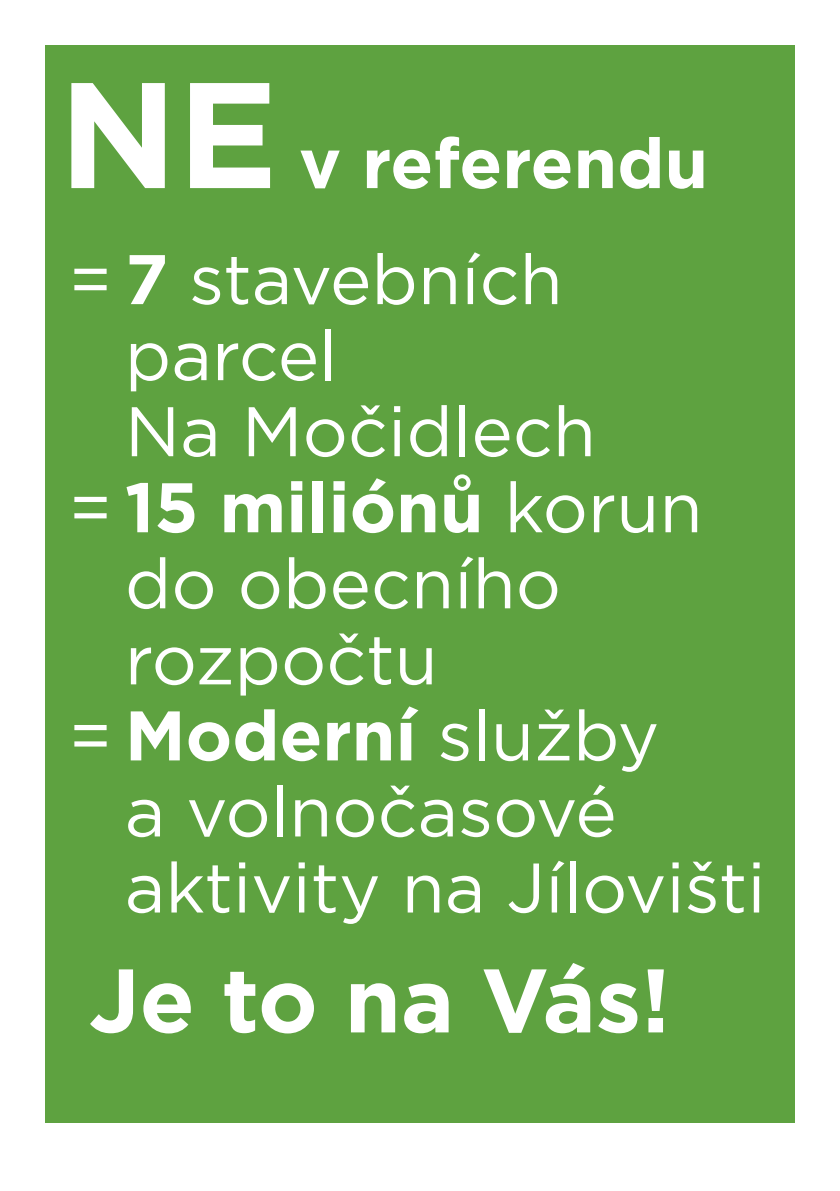
<style>
.page{position:relative;width:840px;height:1191px;background:#fff}
.page>*{position:absolute;margin:0;border:0;box-sizing:border-box;transform-origin:0 0}
.t1{font:700 90px "Gotham Bold CE";color:#fff}
.t2{font:70px/76px "Gotham Book CE";color:#fff}
.t3{font:700 70px "Gotham Bold CE";color:#fff}
.s1{font-size:150px}
.s2{font-family:"Gotham Bold CE";font-weight:700}
.s3{font-family:"Gotham Book CE";font-weight:400}
</style>
<div class="page">
<div style="left:45px;top:45px;width:749px;height:1078px;background:#5ea240"></div>
<p class="t3" style="left:59px;top:120px;width:650px"><span class="s1">NE</span> v referendu</p>
<p class="t2" style="left:125px;top:241px;width:472px;text-indent:-57px">= <span class="s2">7</span> stavebních parcel<br>Na Močidlech</p>
<p class="t3" style="left:68px;top:464px;width:635px"><span class="s3">=</span> 15 miliónů <span class="s3">korun</span></p>
<p class="t2" style="left:125px;top:545px;width:437px">do obecního</p>
<p class="t2" style="left:125px;top:621px;width:314px">rozpočtu</p>
<p class="t2" style="left:68px;top:697px;width:592px">= <span class="s2">Moderní</span> služby</p>
<p class="t2" style="left:125px;top:773px;width:493px">a volnočasové</p>
<p class="t2" style="left:125px;top:849px;width:642px">aktivity na Jílovišti</p>
<p class="t1" style="left:89px;top:945px;width:582px">Je to na Vás!</p>
</div>
